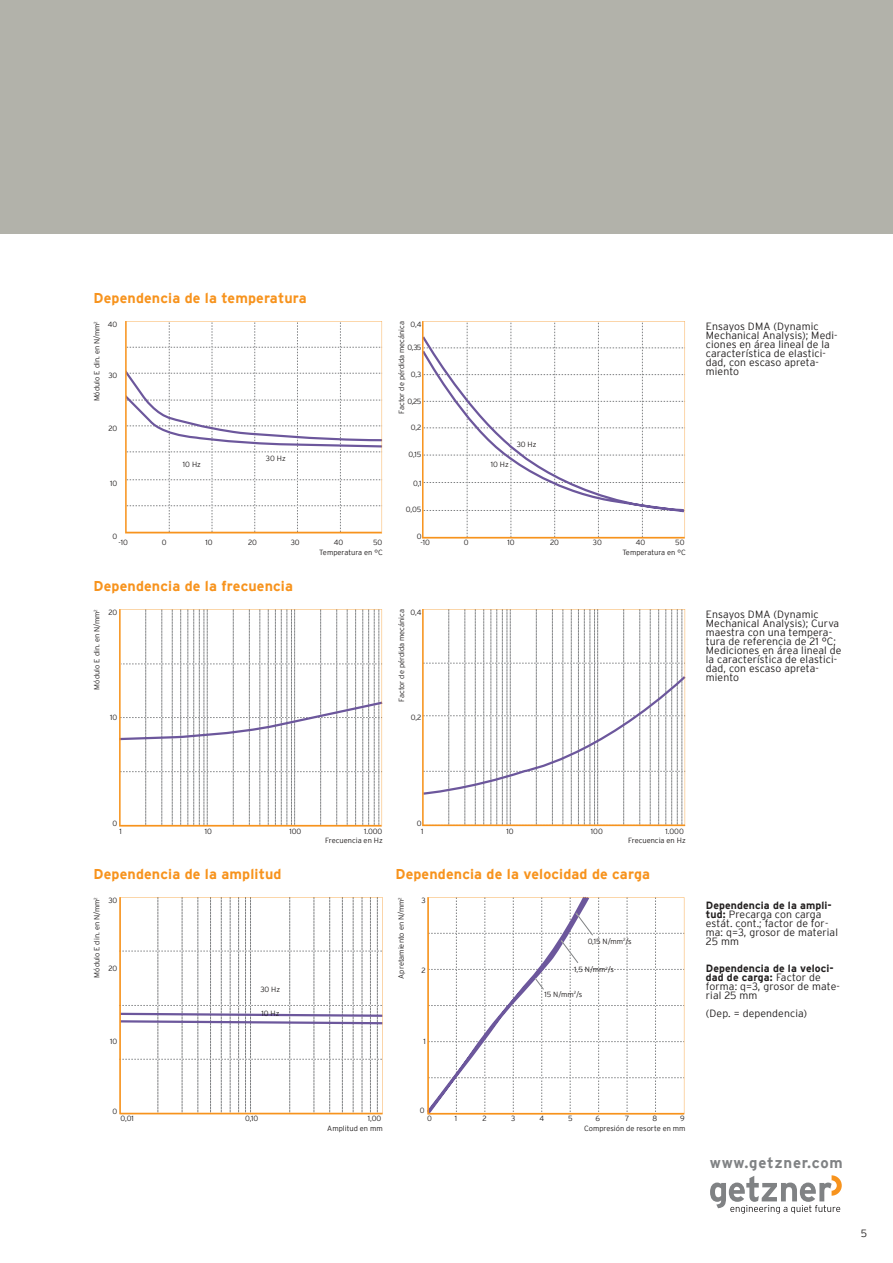
<style>
.page{position:relative;width:893px;height:1263px;background:#fff}
.page>*{position:absolute;margin:0;border:0;box-sizing:border-box;transform-origin:0 0}
.t1{font:700 15px "Interstate";letter-spacing:.055em;color:#808284}
.t2{font:700 14.25px "Interstate";letter-spacing:.01em;color:#f7931d}
.t3{font:300 10.5px/9px "Interstate";letter-spacing:.01em;color:#221f1f}
.t4{font:300 7.5px "Interstate";color:#221f1f}
.s1{font-weight:700}
</style>
<div class="page">
<div style="left:0;top:0;width:893px;height:234px;background:#b2b2aa"></div>
<svg style="left:125px;top:321px;width:257px;height:212px"></svg>
<svg style="left:422px;top:321px;width:263px;height:217px"></svg>
<svg style="left:119px;top:609px;width:263px;height:217px"></svg>
<svg style="left:422px;top:609px;width:263px;height:217px"></svg>
<svg style="left:120px;top:897px;width:263px;height:217px"></svg>
<svg style="left:427px;top:897px;width:257px;height:217px"></svg>
<svg style="left:710px;top:1175px;width:132px;height:39px"></svg>
<h2 class="t2" style="left:94px;top:292px;width:215px">Dependencia de la temperatura</h2>
<p class="t4" style="left:94px;top:401px;width:82px;rotate:-90deg">Módulo E din. en N/mm<sup>2</sup></p>
<p class="t4" style="left:398px;top:414px;width:94px;rotate:-90deg">Factor de pérdida mecánica</p>
<p class="t4" style="left:108px;top:321px;width:11px">40</p>
<p class="t4" style="left:410px;top:322px;width:13px">0,4</p>
<p class="t4" style="left:408px;top:344px;width:15px">0,35</p>
<p class="t4" style="left:411px;top:371px;width:12px">0,3</p>
<p class="t4" style="left:108px;top:372px;width:10px">30</p>
<p class="t4" style="left:408px;top:398px;width:15px">0,25</p>
<p class="t4" style="left:411px;top:424px;width:12px">0,2</p>
<p class="t4" style="left:108px;top:425px;width:10px">20</p>
<p class="t4" style="left:110px;top:480px;width:9px">10</p>
<p class="t4" style="left:183px;top:461px;width:19px">10 Hz</p>
<p class="t4" style="left:266px;top:455px;width:21px">30 Hz</p>
<p class="t4" style="left:409px;top:451px;width:14px">0,15</p>
<p class="t4" style="left:413px;top:480px;width:10px">0,1</p>
<p class="t4" style="left:406px;top:506px;width:17px">0,05</p>
<p class="t4" style="left:491px;top:461px;width:19px">10 Hz</p>
<p class="t4" style="left:517px;top:441px;width:21px">30 Hz</p>
<p class="t4" style="left:113px;top:533px;width:6px">0</p>
<p class="t4" style="left:417px;top:533px;width:6px">0</p>
<p class="t4" style="left:119px;top:539px;width:11px">-10</p>
<p class="t4" style="left:162px;top:539px;width:6px">0</p>
<p class="t4" style="left:206px;top:539px;width:9px">10</p>
<p class="t4" style="left:248px;top:539px;width:10px">20</p>
<p class="t4" style="left:291px;top:539px;width:10px">30</p>
<p class="t4" style="left:334px;top:539px;width:11px">40</p>
<p class="t4" style="left:373px;top:539px;width:11px">50</p>
<p class="t4" style="left:421px;top:539px;width:11px">-10</p>
<p class="t4" style="left:464px;top:539px;width:6px">0</p>
<p class="t4" style="left:508px;top:539px;width:9px">10</p>
<p class="t4" style="left:550px;top:539px;width:10px">20</p>
<p class="t4" style="left:593px;top:539px;width:10px">30</p>
<p class="t4" style="left:636px;top:539px;width:11px">40</p>
<p class="t4" style="left:675px;top:539px;width:11px">50</p>
<h2 class="t2" style="left:94px;top:580px;width:201px">Dependencia de la frecuencia</h2>
<p class="t4" style="left:319px;top:549px;width:65px">Temperatura en °C</p>
<p class="t4" style="left:622px;top:549px;width:65px">Temperatura en °C</p>
<p class="t4" style="left:94px;top:689px;width:82px;rotate:-90deg">Módulo E din. en N/mm<sup>2</sup></p>
<p class="t4" style="left:108px;top:609px;width:10px">20</p>
<p class="t4" style="left:410px;top:609px;width:13px">0,4</p>
<p class="t4" style="left:398px;top:702px;width:94px;rotate:-90deg">Factor de pérdida mecánica</p>
<p class="t4" style="left:110px;top:714px;width:9px">10</p>
<p class="t4" style="left:411px;top:714px;width:12px">0,2</p>
<p class="t3" style="left:706px;top:322px;width:133px">Ensayos DMA (Dynamic<br>Mechanical Analysis); Medi&shy;ciones en área lineal de la característica de elastici&shy;dad, con escaso apreta&shy;miento</p>
<p class="t3" style="left:706px;top:610px;width:137px">Ensayos DMA (Dynamic<br>Mechanical Analysis); Curva maestra con una tempera&shy;tura de referencia de 21 °C;<br>Mediciones en área lineal de la característica de elastici&shy;dad, con escaso apreta&shy;miento</p>
<p class="t4" style="left:113px;top:820px;width:6px">0</p>
<p class="t4" style="left:417px;top:820px;width:6px">0</p>
<p class="t4" style="left:120px;top:828px;width:4px">1</p>
<p class="t4" style="left:205px;top:828px;width:9px">10</p>
<p class="t4" style="left:289px;top:828px;width:13px">100</p>
<p class="t4" style="left:421px;top:828px;width:4px">1</p>
<p class="t4" style="left:506px;top:828px;width:9px">10</p>
<p class="t4" style="left:591px;top:828px;width:13px">100</p>
<p class="t4" style="left:665px;top:828px;width:20px">1.000</p>
<p class="t4" style="left:364px;top:828px;width:20px">1.000</p>
<p class="t4" style="left:325px;top:837px;width:59px">Frecuencia en Hz</p>
<p class="t4" style="left:628px;top:837px;width:59px">Frecuencia en Hz</p>
<h2 class="t2" style="left:94px;top:868px;width:189px">Dependencia de la amplitud</h2>
<h2 class="t2" style="left:395px;top:868px;width:256px">Dependencia de la velocidad de carga</h2>
<p class="t4" style="left:94px;top:977px;width:82px;rotate:-90deg">Módulo E din. en N/mm<sup>2</sup></p>
<p class="t4" style="left:398px;top:979px;width:83px;rotate:-90deg">Apretamiento en N/mm<sup>2</sup></p>
<p class="t4" style="left:109px;top:897px;width:10px">30</p>
<p class="t4" style="left:422px;top:897px;width:6px">3</p>
<p class="t4" style="left:109px;top:965px;width:10px">20</p>
<p class="t4" style="left:421px;top:967px;width:6px">2</p>
<p class="t4" style="left:260px;top:986px;width:21px">30 Hz</p>
<p class="t4" style="left:110px;top:1038px;width:9px">10</p>
<p class="t4" style="left:261px;top:1010px;width:19px">10 Hz</p>
<p class="t4" style="left:423px;top:1038px;width:4px">1</p>
<p class="t4" style="left:588px;top:938px;width:45px">0,15 N/mm<sup>2</sup>/s</p>
<p class="t4" style="left:574px;top:966px;width:41px">1,5 N/mm<sup>2</sup>/s</p>
<p class="t4" style="left:544px;top:991px;width:39px">15 N/mm<sup>2</sup>/s</p>
<p class="t3" style="left:706px;top:901px;width:134px"><span class="s1">Dependencia de la ampli&shy;tud:</span> Precarga con carga estát. cont.; factor de for&shy;ma: q=3, grosor de material<br>25 mm</p>
<p class="t3" style="left:706px;top:964px;width:136px"><span class="s1">Dependencia de la veloci&shy;dad de carga:</span> Factor de forma: q=3, grosor de mate&shy;rial 25 mm</p>
<p class="t3" style="left:706px;top:1009px;width:103px">(Dep. = dependencia)</p>
<p class="t4" style="left:113px;top:1108px;width:6px">0</p>
<p class="t4" style="left:420px;top:1107px;width:6px">0</p>
<p class="t4" style="left:121px;top:1115px;width:15px">0,01</p>
<p class="t4" style="left:245px;top:1115px;width:15px">0,10</p>
<p class="t4" style="left:368px;top:1115px;width:15px">1,00</p>
<p class="t4" style="left:427px;top:1115px;width:6px">0</p>
<p class="t4" style="left:455px;top:1115px;width:4px">1</p>
<p class="t4" style="left:482px;top:1115px;width:6px">2</p>
<p class="t4" style="left:511px;top:1115px;width:6px">3</p>
<p class="t4" style="left:539px;top:1115px;width:6px">4</p>
<p class="t4" style="left:568px;top:1115px;width:6px">5</p>
<p class="t4" style="left:595px;top:1115px;width:6px">6</p>
<p class="t4" style="left:625px;top:1115px;width:6px">7</p>
<p class="t4" style="left:653px;top:1115px;width:6px">8</p>
<p class="t4" style="left:680px;top:1115px;width:6px">9</p>
<p class="t4" style="left:327px;top:1125px;width:57px">Amplitud en mm</p>
<p class="t4" style="left:584px;top:1125px;width:103px">Compresión de resorte en mm</p>
<h1 class="t1" style="left:710px;top:1156px;width:135px">www.getzner.com</h1>
<p class="t3" style="left:861px;top:1230px;width:8px">5</p>
</div>
